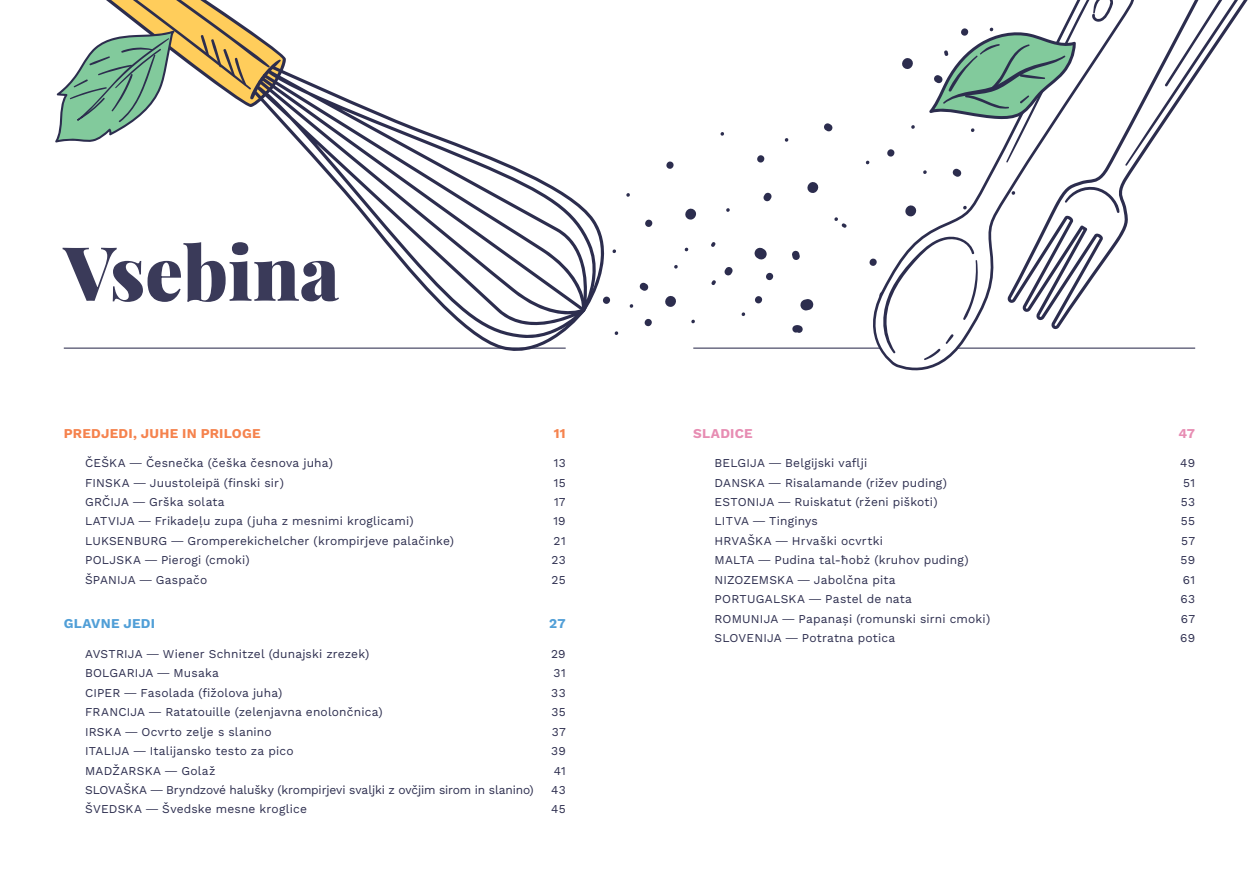
<style>
.page{position:relative;width:1259px;height:893px;background:#fff}
.page>*{position:absolute;margin:0;border:0;box-sizing:border-box;transform-origin:0 0}
.t1{font:900 75px "Playfair Display";color:#3a3a59}
.t2{font:700 13.5px "Work Sans";letter-spacing:.015em;color:#f5834e}
.t3{font:700 13.5px "Work Sans";letter-spacing:.02em;color:#519fd7}
.t4{font:700 13.5px "Work Sans";letter-spacing:.015em;color:#e78db3}
.t5{font:12px "Work Sans";letter-spacing:.015em;color:#2c2d4e}
.t6{font:12px "Work Sans";letter-spacing:-.01em;color:#2c2d4e}
.s1{font-family:"Aktiv Grotesk";font-weight:300}
</style>
<div class="page">
<hr style="left:693px;top:348px;width:502px;height:1px;background:#3a3a59">
<hr style="left:64px;top:348px;width:502px;height:1px;background:#3a3a59">
<svg style="left:287px;top:72px;width:310px;height:239px"></svg>
<svg style="left:254px;top:80px;width:331px;height:271px"></svg>
<svg style="left:256px;top:85px;width:329px;height:256px"></svg>
<svg style="left:800px;top:299px;width:13px;height:11px"></svg>
<svg style="left:807px;top:182px;width:12px;height:11px"></svg>
<svg style="left:685px;top:208px;width:11px;height:12px"></svg>
<svg style="left:665px;top:296px;width:11px;height:11px"></svg>
<svg style="left:754px;top:248px;width:12px;height:11px"></svg>
<svg style="left:824px;top:123px;width:8px;height:8px"></svg>
<svg style="left:757px;top:155px;width:8px;height:8px"></svg>
<svg style="left:763px;top:193px;width:8px;height:8px"></svg>
<svg style="left:724px;top:267px;width:8px;height:8px"></svg>
<svg style="left:766px;top:272px;width:8px;height:9px"></svg>
<svg style="left:792px;top:251px;width:8px;height:9px"></svg>
<svg style="left:755px;top:296px;width:8px;height:8px"></svg>
<svg style="left:792px;top:325px;width:10px;height:8px"></svg>
<svg style="left:644px;top:318px;width:8px;height:9px"></svg>
<svg style="left:640px;top:283px;width:8px;height:8px"></svg>
<svg style="left:602px;top:296px;width:9px;height:8px"></svg>
<svg style="left:645px;top:219px;width:8px;height:8px"></svg>
<svg style="left:666px;top:161px;width:8px;height:8px"></svg>
<svg style="left:684px;top:247px;width:5px;height:5px"></svg>
<svg style="left:612px;top:249px;width:4px;height:4px"></svg>
<svg style="left:626px;top:193px;width:4px;height:4px"></svg>
<svg style="left:720px;top:132px;width:4px;height:4px"></svg>
<svg style="left:726px;top:208px;width:4px;height:4px"></svg>
<svg style="left:784px;top:138px;width:5px;height:4px"></svg>
<svg style="left:834px;top:217px;width:12px;height:11px"></svg>
<svg style="left:741px;top:312px;width:5px;height:4px"></svg>
<svg style="left:711px;top:280px;width:5px;height:5px"></svg>
<svg style="left:691px;top:319px;width:4px;height:5px"></svg>
<svg style="left:674px;top:265px;width:4px;height:4px"></svg>
<svg style="left:629px;top:304px;width:5px;height:4px"></svg>
<svg style="left:614px;top:331px;width:5px;height:4px"></svg>
<svg style="left:711px;top:242px;width:4px;height:5px"></svg>
<svg style="left:1141px;top:0;width:107px;height:158px"></svg>
<svg style="left:856px;top:0;width:284px;height:371px"></svg>
<svg style="left:867px;top:226px;width:111px;height:134px"></svg>
<svg style="left:55px;top:0;width:232px;height:143px"></svg>
<svg style="left:929px;top:0;width:187px;height:163px"></svg>
<h1 class="t1" style="left:64px;top:214px;width:277px">Vsebina</h1>
<p class="t2" style="left:64px;top:423px;width:198px">PREDJEDI, JUHE IN PRILOGE</p>
<p class="t2" style="left:554px;top:423px;width:13px">11</p>
<p class="t5" style="left:85px;top:454px;width:249px">ČEŠKA <span class="s1">—</span> Česnečka (češka česnova juha)</p>
<p class="t5" style="left:554px;top:454px;width:13px">13</p>
<p class="t5" style="left:85px;top:473px;width:200px">FINSKA <span class="s1">—</span> Juustoleipä (finski sir)</p>
<p class="t5" style="left:554px;top:473px;width:13px">15</p>
<p class="t5" style="left:85px;top:493px;width:141px">GRČIJA <span class="s1">—</span> Grška solata</p>
<p class="t5" style="left:554px;top:493px;width:13px">17</p>
<p class="t5" style="left:85px;top:512px;width:330px">LATVIJA <span class="s1">—</span> Frikadeļu zupa (juha z mesnimi kroglicami)</p>
<p class="t5" style="left:553px;top:512px;width:14px">19</p>
<p class="t5" style="left:85px;top:532px;width:370px">LUKSENBURG <span class="s1">—</span> Gromperekichelcher (krompirjeve palačinke)</p>
<p class="t5" style="left:553px;top:532px;width:14px">21</p>
<p class="t5" style="left:85px;top:551px;width:166px">POLJSKA <span class="s1">—</span> Pierogi (cmoki)</p>
<p class="t5" style="left:551px;top:551px;width:16px">23</p>
<p class="t5" style="left:85px;top:571px;width:124px">ŠPANIJA <span class="s1">—</span> Gaspačo</p>
<p class="t5" style="left:551px;top:571px;width:16px">25</p>
<p class="t3" style="left:64px;top:613px;width:93px">GLAVNE JEDI</p>
<p class="t3" style="left:549px;top:613px;width:18px">27</p>
<p class="t5" style="left:85px;top:644px;width:286px">AVSTRIJA <span class="s1">—</span> Wiener Schnitzel (dunajski zrezek)</p>
<p class="t5" style="left:551px;top:644px;width:16px">29</p>
<p class="t5" style="left:85px;top:664px;width:135px">BOLGARIJA <span class="s1">—</span> Musaka</p>
<p class="t5" style="left:553px;top:664px;width:14px">31</p>
<p class="t5" style="left:85px;top:683px;width:199px">CIPER <span class="s1">—</span> Fasolada (fižolova juha)</p>
<p class="t5" style="left:551px;top:683px;width:16px">33</p>
<p class="t5" style="left:85px;top:703px;width:299px">FRANCIJA <span class="s1">—</span> Ratatouille (zelenjavna enolončnica)</p>
<p class="t5" style="left:551px;top:703px;width:16px">35</p>
<p class="t5" style="left:85px;top:722px;width:188px">IRSKA <span class="s1">—</span> Ocvrto zelje s slanino</p>
<p class="t5" style="left:552px;top:722px;width:15px">37</p>
<p class="t5" style="left:85px;top:742px;width:210px">ITALIJA <span class="s1">—</span> Italijansko testo za pico</p>
<p class="t5" style="left:551px;top:742px;width:16px">39</p>
<p class="t5" style="left:85px;top:761px;width:132px">MADŽARSKA <span class="s1">—</span> Golaž</p>
<p class="t5" style="left:554px;top:761px;width:13px">41</p>
<p class="t6" style="left:85px;top:781px;width:450px">SLOVAŠKA <span class="s1">—</span> Bryndzové halušky (krompirjevi svaljki z ovčjim sirom in slanino)</p>
<p class="t5" style="left:551px;top:781px;width:16px">43</p>
<p class="t5" style="left:85px;top:800px;width:223px">ŠVEDSKA <span class="s1">—</span> Švedske mesne kroglice</p>
<p class="t5" style="left:551px;top:800px;width:16px">45</p>
<p class="t4" style="left:693px;top:423px;width:61px">SLADICE</p>
<p class="t4" style="left:1178px;top:423px;width:18px">47</p>
<p class="t5" style="left:714px;top:454px;width:154px">BELGIJA <span class="s1">—</span> Belgijski vaflji</p>
<p class="t5" style="left:1180px;top:454px;width:16px">49</p>
<p class="t5" style="left:714px;top:473px;width:234px">DANSKA <span class="s1">—</span> Risalamande (rižev puding)</p>
<p class="t5" style="left:1183px;top:473px;width:13px">51</p>
<p class="t5" style="left:714px;top:493px;width:224px">ESTONIJA <span class="s1">—</span> Ruiskatut (rženi piškoti)</p>
<p class="t5" style="left:1180px;top:493px;width:16px">53</p>
<p class="t5" style="left:714px;top:512px;width:105px">LITVA <span class="s1">—</span> Tinginys</p>
<p class="t5" style="left:1181px;top:512px;width:16px">55</p>
<p class="t5" style="left:714px;top:532px;width:170px">HRVAŠKA <span class="s1">—</span> Hrvaški ocvrtki</p>
<p class="t5" style="left:1181px;top:532px;width:15px">57</p>
<p class="t5" style="left:714px;top:551px;width:256px">MALTA <span class="s1">—</span> Pudina tal-ħobż (kruhov puding)</p>
<p class="t5" style="left:1180px;top:551px;width:16px">59</p>
<p class="t5" style="left:714px;top:571px;width:182px">NIZOZEMSKA <span class="s1">—</span> Jabolčna pita</p>
<p class="t5" style="left:1182px;top:571px;width:14px">61</p>
<p class="t5" style="left:714px;top:590px;width:199px">PORTUGALSKA <span class="s1">—</span> Pastel de nata</p>
<p class="t5" style="left:1180px;top:590px;width:16px">63</p>
<p class="t5" style="left:714px;top:610px;width:277px">ROMUNIJA <span class="s1">—</span> Papanași (romunski sirni cmoki)</p>
<p class="t5" style="left:1181px;top:610px;width:16px">67</p>
<p class="t5" style="left:714px;top:629px;width:182px">SLOVENIJA <span class="s1">—</span> Potratna potica</p>
<p class="t5" style="left:1180px;top:629px;width:16px">69</p>
</div>
